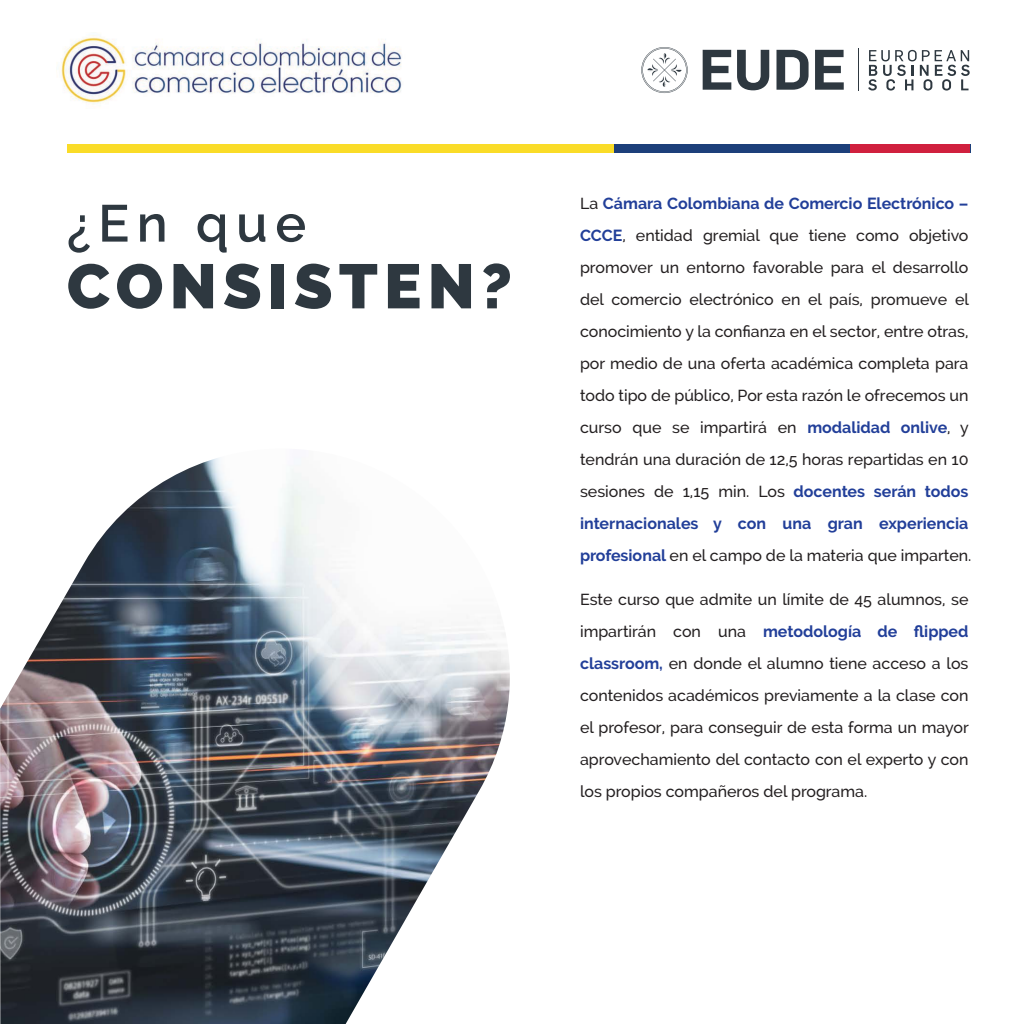
<style>
.page{position:relative;width:1024px;height:1024px;background:#fff}
.page>*{position:absolute;margin:0;border:0;box-sizing:border-box;transform-origin:0 0}
.t1{font:900 62.5px "Raleway";letter-spacing:.1em;color:#2e3840}
.t2{font:600 51.9px "Raleway";color:#2e3840}
.t3{font:500 16px/32px "Raleway";color:#231f20}
.s1{font-weight:700;color:#223f99}
</style>
<div class="page">
<img style="left:0;top:458px;width:510px;height:566px">
<svg style="left:703px;top:50px;width:28px;height:40px"></svg>
<svg style="left:737px;top:50px;width:32px;height:40px"></svg>
<svg style="left:777px;top:50px;width:32px;height:40px"></svg>
<svg style="left:815px;top:50px;width:29px;height:40px"></svg>
<hr style="left:858px;top:49px;width:1px;height:42px;background:#2e3840">
<svg style="left:641px;top:47px;width:47px;height:46px"></svg>
<svg style="left:868px;top:50px;width:102px;height:41px"></svg>
<div style="left:67px;top:144px;width:903px;height:8px;background:#fadc28"></div>
<div style="left:614px;top:144px;width:356px;height:8px;background:#1d3f7a"></div>
<div style="left:851px;top:144px;width:119px;height:8px;background:#d0203e"></div>
<img style="left:61px;top:35px;width:341px;height:70px">
<h2 class="t2" style="left:67px;top:194px;width:241px">¿En que</h2>
<h1 class="t1" style="left:67px;top:250px;width:447px">CONSISTEN?</h1>
<p class="t3" style="left:580px;top:187px;width:393px">La <span class="s1">Cámara Colombiana de Comercio Electrónico – CCCE</span>, entidad gremial que tiene como objetivo promover un entorno favorable para el desarrollo del comercio electrónico en el país, promueve el conocimiento y la confianza en el sector, entre otras, por medio de una oferta académica completa para todo tipo de público, Por esta razón le ofrecemos un curso que se impartirá en <span class="s1">modalidad onlive</span>, y tendrán una duración de 12,5 horas repartidas en 10 sesiones de 1,15 min. Los <span class="s1">docentes serán todos internacionales y con una gran experiencia profesional</span> en el campo de la materia que imparten.</p>
<p class="t3" style="left:580px;top:583px;width:390px;text-align:justify">Este curso que admite un límite de 45 alumnos, se impartirán con una <span class="s1">metodología de flipped classroom,</span> en donde el alumno tiene acceso a los contenidos académicos previamente a la clase con el profesor, para conseguir de esta forma un mayor aprovechamiento del contacto con el experto y con los propios compañeros del programa.</p>
</div>
